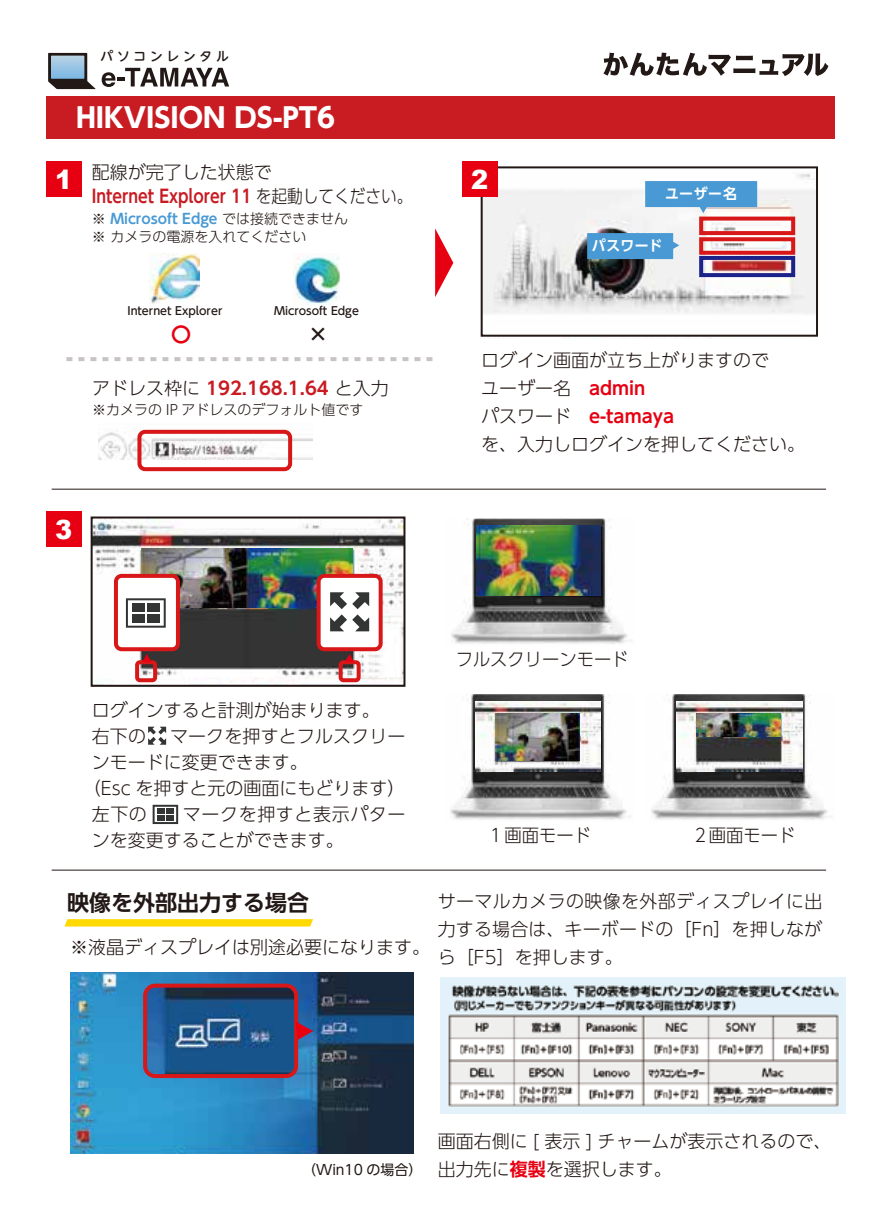
<style>
.page{position:relative;width:876px;height:1225px;background:#fff}
.page>*{position:absolute;margin:0;border:0;box-sizing:border-box;transform-origin:0 0}
.t1{font:700 27.2px "UD Shin Go Pro";color:#fff}
.t2{font:900 26.4px "Arial";color:#fff}
.t3{font:700 22px "UD Shin Go Pro De";color:#221815}
.t4{font:700 20px "UD Shin Go Pro De";color:#e60012}
.t5{font:700 20px "UD Shin Go Pro De";color:#221815}
.t6{font:300 18px/28px "UD Shin Go Pro";color:#221714}
.t7{font:700 18px "UD Shin Go Pro De";color:#c81b22;scale:.87 1}
.t8{font:300 18px "UD Shin Go Pro";color:#221714;scale:.96 1}
.t9{font:700 18px "UD Shin Go Pro De";color:#c81b22}
.t10{font:300 18px "UD Shin Go Pro";letter-spacing:.035em;color:#221714}
.t11{font:700 18px "UD Shin Go Pro De";color:#e60012}
.t12{font:700 14.4px "UD Shin Go Pro De";letter-spacing:.045em;color:#fff}
.t13{font:300 14px "UD Shin Go Pro";color:#221714}
.t14{font:700 14px "UD Shin Go Pro De";color:#4899d4}
.t15{font:14px "UD Shin Go Pro";color:#221815}
.t16{font:500 12.6px "UD Shin M Go Pro";letter-spacing:.3em;color:#221815}
.t17{font:500 11.2px "UD Shin Go Pro";color:#221815}
.s1{font-family:"Arial";font-weight:900;font-size:26.4px;color:#fff}
.s2{font-family:"UD Shin Go Pro";font-weight:300;color:#221714}
.s3{font-family:"UD Shin Go Pro De";font-weight:700;color:#e60012}
</style>
<div class="page">
<img style="left:98px;top:429px;width:214px;height:31px">
<img style="left:484px;top:174px;width:331px;height:165px">
<svg style="left:603px;top:53px;width:225px;height:23px"></svg>
<div style="left:46px;top:96px;width:789px;height:43px;background:#c81b22"></div>
<hr style="left:52px;top:488px;width:774px;height:1px;background:#221815">
<hr style="left:52px;top:869px;width:774px;height:1px;background:#221815">
<svg style="left:435px;top:228px;width:18px;height:69px"></svg>
<div style="left:46px;top:161px;width:36px;height:36px;background:#e60012"></div>
<svg style="left:645px;top:181px;width:112px;height:32px;background:#67a8d8"></svg>
<svg style="left:587px;top:233px;width:92px;height:26px;background:#519dd5"></svg>
<svg style="left:48px;top:53px;width:48px;height:36px"></svg>
<svg style="left:102px;top:68px;width:127px;height:19px"></svg>
<div style="left:481px;top:166px;width:337px;height:171px;border:2px solid #221714"></div>
<div style="left:699px;top:217px;width:96px;height:18px;border:4px solid #d71718"></div>
<div style="left:699px;top:237px;width:96px;height:18px;border:4px solid #d71718"></div>
<div style="left:699px;top:256px;width:96px;height:21px;border:4px solid #1b2289"></div>
<div style="left:46px;top:511px;width:36px;height:36px;background:#e60012"></div>
<img style="left:94px;top:519px;width:308px;height:165px">
<img style="left:141px;top:549px;width:212px;height:58px">
<div style="left:91px;top:516px;width:314px;height:171px;border:2px solid #221714"></div>
<svg style="left:148px;top:726px;width:18px;height:18px"></svg>
<svg style="left:153px;top:805px;width:25px;height:19px"></svg>
<div style="left:339px;top:660px;width:22px;height:22px;border:4px solid #d71718;border-radius:3px"></div>
<div style="left:135px;top:660px;width:22px;height:22px;border:4px solid #d71718;border-radius:3px"></div>
<svg style="left:64px;top:919px;width:249px;height:7px;background:#ffda09"></svg>
<div style="left:319px;top:576px;width:62px;height:73px;background:#fff;border-radius:6px"></div>
<div style="left:317px;top:574px;width:66px;height:77px;border:4px solid #d71718;border-radius:6px"></div>
<svg style="left:330px;top:592px;width:39px;height:39px"></svg>
<svg style="left:345px;top:654px;width:9px;height:8px"></svg>
<div style="left:116px;top:576px;width:62px;height:73px;background:#fff;border-radius:6px"></div>
<div style="left:114px;top:574px;width:66px;height:77px;border:4px solid #d71718;border-radius:6px"></div>
<svg style="left:143px;top:654px;width:8px;height:8px"></svg>
<svg style="left:126px;top:598px;width:40px;height:29px"></svg>
<img style="left:451px;top:518px;width:180px;height:126px">
<img style="left:477px;top:525px;width:124px;height:70px">
<img style="left:450px;top:694px;width:180px;height:126px">
<img style="left:475px;top:701px;width:126px;height:70px">
<img style="left:495px;top:713px;width:84px;height:47px">
<img style="left:651px;top:694px;width:180px;height:126px">
<img style="left:677px;top:701px;width:125px;height:70px">
<img style="left:697px;top:713px;width:83px;height:24px">
<img style="left:71px;top:972px;width:343px;height:181px">
<div style="left:462px;top:161px;width:36px;height:36px;background:#e60012"></div>
<img style="left:145px;top:985px;width:151px;height:91px">
<div style="left:143px;top:983px;width:155px;height:95px;border:4px solid #d71718;border-radius:10px"></div>
<svg style="left:295px;top:1021px;width:18px;height:19px"></svg>
<img style="left:440px;top:977px;width:406px;height:136px">
<img style="left:150px;top:253px;width:50px;height:50px">
<img style="left:293px;top:256px;width:47px;height:48px">
<div style="left:137px;top:430px;width:155px;height:41px;border:4px solid #d71718;border-radius:6px"></div>
<svg style="left:66px;top:357px;width:366px;height:4px"></svg>
<p class="t16" style="left:101px;top:46px;width:130px">パソコンレンタル</p>
<h1 class="t1" style="left:76px;top:95px;width:260px">HIKVISION DS-PT6</h1>
<p class="t6" style="left:55px;top:158px;width:218px"><span class="s1">1</span> 配線が完了した状態で</p>
<p class="t7" style="left:92px;top:182px;width:370px">Internet Explorer 11 <span class="s2">を起動してください。</span></p>
<p class="t14" style="left:92px;top:207px;width:258px"><span class="s2">※</span> Microsoft Edge <span class="s2">では接続できません</span></p>
<p class="t13" style="left:92px;top:225px;width:216px">※ カメラの電源を入れてください</p>
<p class="t17" style="left:127px;top:302px;width:96px">Internet Explorer</p>
<p class="t17" style="left:274px;top:302px;width:86px">Microsoft Edge</p>
<p class="t4" style="left:171px;top:318px;width:21px">〇</p>
<p class="t5" style="left:308px;top:318px;width:21px">×</p>
<p class="t9" style="left:92px;top:373px;width:298px"><span class="s2">アドレス枠に</span> 192.168.1.64 <span class="s2">と入力</span></p>
<p class="t13" style="left:92px;top:398px;width:273px">※カメラの IP アドレスのデフォルト値です</p>
<h2 class="t2" style="left:55px;top:510px;width:19px">3</h2>
<h2 class="t2" style="left:471px;top:160px;width:19px">2</h2>
<p class="t12" style="left:665px;top:182px;width:73px">ユーザー名</p>
<p class="t12" style="left:592px;top:234px;width:72px">パスワード</p>
<p class="t6" style="left:481px;top:345px;width:289px">ログイン画面が立ち上がりますのでユーザー名　<span class="s3">admin</span></p>
<p class="t11" style="left:481px;top:401px;width:195px"><span class="s2">パスワード　</span>e-tamaya</p>
<p class="t6" style="left:481px;top:429px;width:325px">を、入力しログインを押してください。</p>
<p class="t6" style="left:92px;top:695px;width:290px">ログインすると計測が始まります。</p>
<p class="t6" style="left:92px;top:721px;width:315px">右下の　 マークを押すとフルスクリー</p>
<p class="t6" style="left:92px;top:747px;width:218px">ンモードに変更できます。</p>
<p class="t6" style="left:83px;top:773px;width:324px">（Esc を押すと元の画面にもどります）</p>
<p class="t10" style="left:92px;top:799px;width:315px">左下の　　マークを押すと表示パター</p>
<p class="t6" style="left:92px;top:825px;width:254px">ンを変更することができます。</p>
<p class="t3" style="left:67px;top:885px;width:243px">映像を外部出力する場合</p>
<p class="t6" style="left:70px;top:933px;width:361px">※液晶ディスプレイは別途必要になります。</p>
<p class="t8" style="left:456px;top:644px;width:182px">フルスクリーンモード</p>
<p class="t8" style="left:487px;top:820px;width:110px">１画面モード</p>
<p class="t8" style="left:692px;top:820px;width:109px">２画面モード</p>
<p class="t6" style="left:438px;top:886px;width:386px;text-align:justify">サーマルカメラの映像を外部ディスプレイに出力する場合は、キーボードの［Fn］を押しながら［F5］を押します。</p>
<p class="t15" style="left:302px;top:1158px;width:122px">（Win10 の場合）</p>
<p class="t6" style="left:438px;top:1126px;width:395px">画面右側に [ 表示 ] チャームが表示されるので、出力先に<span class="s3">複製</span>を選択します。</p>
</div>
